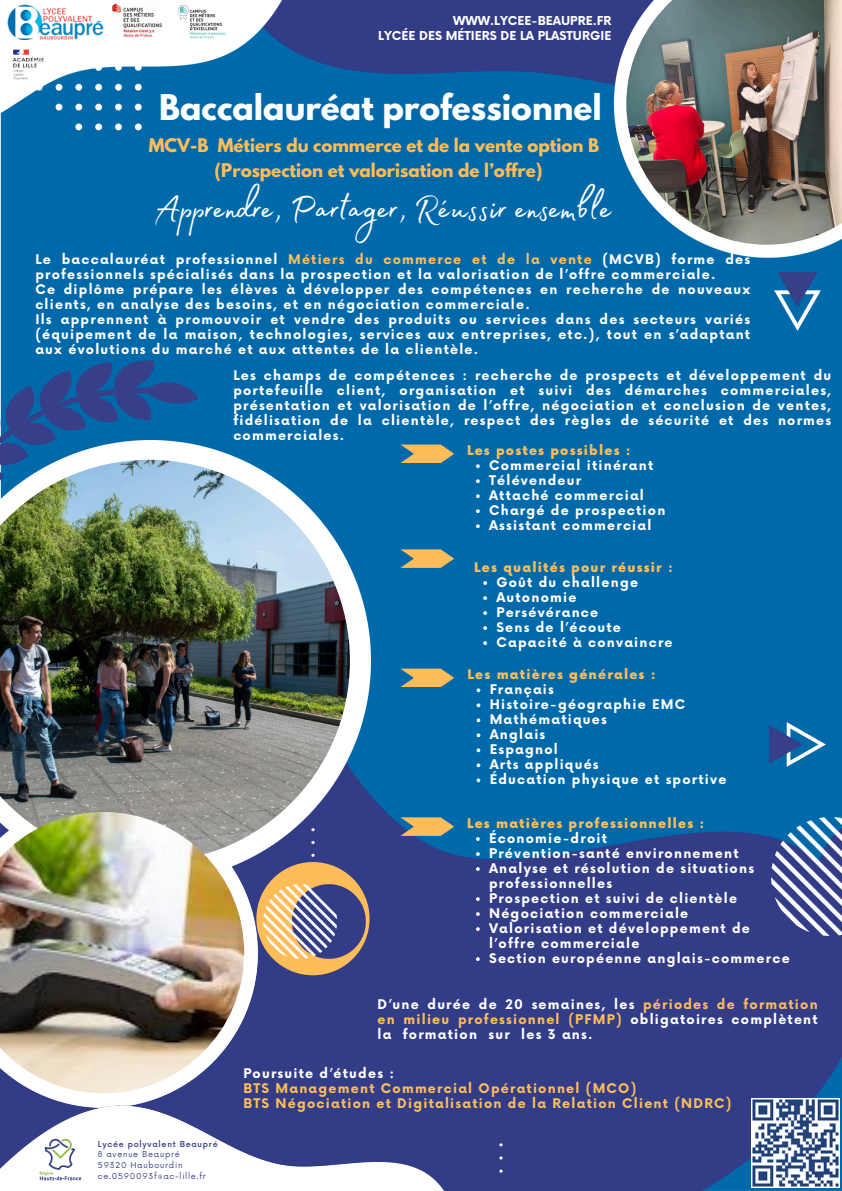
<style>
.page{position:relative;width:842px;height:1191px;background:#fff}
.page>*{position:absolute;margin:0;border:0;box-sizing:border-box;transform-origin:0 0}
.t1{font:44.9px "Madelyn Fill";color:#fff}
.t2{font:700 31.4px "League Spartan";color:#fff}
.t3{font:700 16.7px/24.8px "League Spartan";color:#ffbd59;text-align:center}
.t4{font:700 13px/15px "Now";letter-spacing:.095em;color:#fff}
.t5{font:700 13px/15px "Now";letter-spacing:.095em;color:#ffbd59}
.t6{font:900 13px "Now";letter-spacing:.095em;color:#ffbd59}
.t7{font:700 12px/15px "Now";color:#fff;text-align:right}
.t8{font:8px "Now";letter-spacing:.095em;color:#363f88}
.t9{font:500 8px "Now";letter-spacing:.095em;color:#363f88}
.s1{color:#ffbd59}
.s2{color:#fff}
</style>
<div class="page">
<img style="left:0;top:0;width:842px;height:1190px">
<img style="left:626px;top:0;width:216px;height:245px">
<img style="left:0;top:881px;width:258px;height:212px">
<img style="left:199px;top:440px;width:172px;height:441px">
<img style="left:0;top:460px;width:350px;height:401px">
<svg style="left:0;top:360px;width:199px;height:120px"></svg>
<img style="left:0;top:0;width:345px;height:167px">
<img style="left:306px;top:823px;width:13px;height:38px">
<img style="left:765px;top:717px;width:65px;height:54px">
<img style="left:769px;top:267px;width:56px;height:69px">
<img style="left:767px;top:812px;width:75px;height:128px">
<img style="left:7px;top:5px;width:97px;height:35px">
<img style="left:0;top:1093px;width:592px;height:97px">
<img style="left:7px;top:44px;width:44px;height:40px">
<img style="left:495px;top:1138px;width:13px;height:38px">
<img style="left:174px;top:4px;width:66px;height:40px">
<div style="left:256px;top:861px;width:114px;height:114px;background:#ffbd59;border-radius:50%"></div>
<img style="left:0;top:812px;width:244px;height:280px">
<img style="left:260px;top:881px;width:109px;height:80px">
<svg style="left:400px;top:444px;width:54px;height:19px"></svg>
<svg style="left:400px;top:549px;width:54px;height:19px"></svg>
<svg style="left:400px;top:668px;width:54px;height:19px"></svg>
<svg style="left:400px;top:817px;width:54px;height:18px"></svg>
<img style="left:112px;top:4px;width:51px;height:34px">
<img style="left:36px;top:1135px;width:48px;height:48px">
<img style="left:751px;top:1098px;width:89px;height:89px">
<svg style="left:477px;top:688px;width:3px;height:4px"></svg>
<svg style="left:477px;top:703px;width:3px;height:4px"></svg>
<svg style="left:477px;top:718px;width:3px;height:4px"></svg>
<svg style="left:477px;top:733px;width:3px;height:4px"></svg>
<svg style="left:477px;top:748px;width:3px;height:4px"></svg>
<svg style="left:477px;top:763px;width:3px;height:4px"></svg>
<svg style="left:477px;top:778px;width:3px;height:4px"></svg>
<svg style="left:476px;top:464px;width:4px;height:4px"></svg>
<svg style="left:476px;top:479px;width:4px;height:4px"></svg>
<svg style="left:476px;top:494px;width:4px;height:4px"></svg>
<svg style="left:476px;top:509px;width:4px;height:4px"></svg>
<svg style="left:476px;top:524px;width:4px;height:4px"></svg>
<svg style="left:483px;top:581px;width:4px;height:4px"></svg>
<svg style="left:483px;top:596px;width:4px;height:4px"></svg>
<svg style="left:483px;top:611px;width:4px;height:4px"></svg>
<svg style="left:483px;top:626px;width:4px;height:4px"></svg>
<svg style="left:483px;top:641px;width:4px;height:4px"></svg>
<svg style="left:476px;top:837px;width:4px;height:3px"></svg>
<svg style="left:476px;top:852px;width:4px;height:3px"></svg>
<svg style="left:476px;top:867px;width:4px;height:3px"></svg>
<svg style="left:476px;top:897px;width:4px;height:3px"></svg>
<svg style="left:476px;top:912px;width:4px;height:3px"></svg>
<svg style="left:476px;top:927px;width:4px;height:3px"></svg>
<svg style="left:476px;top:957px;width:4px;height:3px"></svg>
<h4 class="t7" style="left:378px;top:14px;width:235px">WWW.LYCEE-BEAUPRE.FR<br>LYCÉE DES MÉTIERS DE LA PLASTURGIE</h4>
<p class="t2" style="left:159px;top:92px;width:444px">Baccalauréat professionnel</p>
<p class="t3" style="left:149px;top:135px;width:452px">MCV-B Métiers du commerce et de la vente option B (Prospection et valorisation de l’offre)</p>
<p class="t1" style="left:153px;top:174px;width:460px">Apprendre, Partager, Réussir ensemble</p>
<p class="t4" style="left:35px;top:252px;width:716px">Le baccalauréat professionnel <span class="s1">Métiers du commerce et de la vente</span> (MCVB) forme des professionnels spécialisés dans la prospection et la valorisation de l’offre commerciale.<br>Ce diplôme prépare les élèves à développer des compétences en recherche de nouveaux clients, en analyse des besoins, et en négociation commerciale.<br>Ils apprennent à promouvoir et vendre des produits ou services dans des secteurs variés (équipement de la maison, technologies, services aux entreprises, etc.), tout en s’adaptant aux évolutions du marché et aux attentes de la clientèle.</p>
<p class="t4" style="left:233px;top:368px;width:599px;text-align:justify">Les champs de compétences : recherche de prospects et développement du portefeuille client, organisation et suivi des démarches commerciales, présentation et valorisation de l’offre, négociation et conclusion de ventes, fidélisation de la clientèle, respect des règles de sécurité et des normes commerciales.</p>
<p class="t6" style="left:467px;top:443px;width:165px">Les postes possibles :</p>
<p class="t4" style="left:489px;top:459px;width:166px">Commercial itinérant</p>
<h4 class="t4" style="left:489px;top:474px;width:93px">Télévendeur</h4>
<p class="t4" style="left:489px;top:489px;width:156px">Attaché commercial</p>
<p class="t4" style="left:489px;top:504px;width:178px">Chargé de prospection</p>
<p class="t4" style="left:489px;top:519px;width:164px">Assistant commercial</p>
<p class="t6" style="left:474px;top:560px;width:200px">Les qualités pour réussir :</p>
<p class="t4" style="left:496px;top:575px;width:143px">Goût du challenge</p>
<h4 class="t4" style="left:496px;top:590px;width:82px">Autonomie</h4>
<p class="t4" style="left:496px;top:605px;width:103px">Persévérance</p>
<p class="t4" style="left:496px;top:620px;width:126px">Sens de l’écoute</p>
<p class="t4" style="left:496px;top:635px;width:178px">Capacité à convaincre</p>
<p class="t6" style="left:468px;top:667px;width:190px">Les matières générales :</p>
<p class="t4" style="left:490px;top:683px;width:66px">Français</p>
<h3 class="t4" style="left:490px;top:698px;width:197px">Histoire-géographie EMC</h3>
<h2 class="t4" style="left:490px;top:713px;width:119px">Mathématiques</h2>
<h1 class="t4" style="left:490px;top:728px;width:57px">Anglais</h1>
<h4 class="t4" style="left:490px;top:743px;width:70px">Espagnol</h4>
<p class="t4" style="left:490px;top:758px;width:110px">Arts appliqués</p>
<h4 class="t4" style="left:490px;top:773px;width:238px">Éducation physique et sportive</h4>
<p class="t6" style="left:467px;top:816px;width:239px">Les matières professionnelles :</p>
<p class="t4" style="left:489px;top:831px;width:119px">Économie-droit</p>
<p class="t4" style="left:489px;top:846px;width:251px">Prévention-santé environnement</p>
<p class="t4" style="left:489px;top:861px;width:266px">Analyse et résolution de situations professionnelles</p>
<p class="t4" style="left:489px;top:891px;width:249px">Prospection et suivi de clientèle</p>
<p class="t4" style="left:489px;top:906px;width:201px">Négociation commerciale</p>
<p class="t4" style="left:489px;top:921px;width:262px">Valorisation et développement de l’offre commerciale</p>
<p class="t4" style="left:489px;top:951px;width:302px">Section européenne anglais-commerce</p>
<p class="t4" style="left:377px;top:997px;width:442px;text-align:justify">D’une durée de 20 semaines, les <span class="s1">périodes de formation en milieu professionnel (PFMP)</span> obligatoires complètent la formation sur les 3 ans.</p>
<h4 class="t9" style="left:98px;top:1139px;width:121px">Lycée polyvalent Beaupré</h4>
<p class="t8" style="left:98px;top:1149px;width:83px">8 avenue Beaupré</p>
<p class="t8" style="left:98px;top:1160px;width:86px">59320 Haubourdin</p>
<p class="t8" style="left:98px;top:1171px;width:109px">ce.0590093f@ac-lille.fr</p>
<p class="t5" style="left:243px;top:1066px;width:490px"><span class="s2">Poursuite d’études :<br></span>BTS Management Commercial Opérationnel (MCO)<br>BTS Négociation et Digitalisation de la Relation Client (NDRC)</p>
</div>
